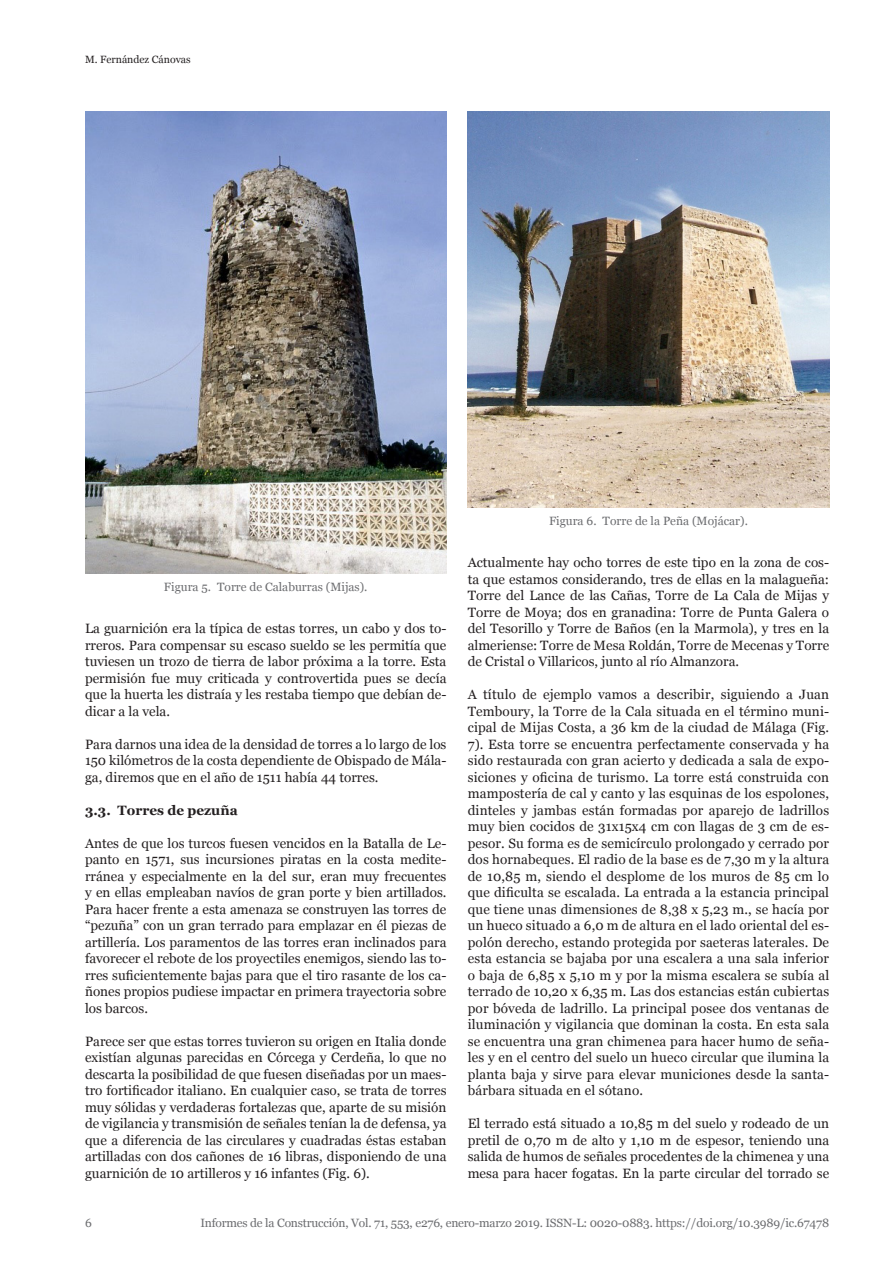
<style>
.page{position:relative;width:893px;height:1263px;background:#fff}
.page>*{position:absolute;margin:0;border:0;box-sizing:border-box;transform-origin:0 0}
.t1{font:13.5px/16.5px "Georgia";color:#231f20;text-align:justify}
.t2{font:700 13.5px "Georgia";color:#231f20}
.t3{font:12px "Georgia";letter-spacing:-.015em;color:#6c6d70}
.t4{font:10.5px "Georgia";color:#231f20}
</style>
<div class="page">
<img style="left:85px;top:111px;width:361px;height:462px">
<img style="left:468px;top:111px;width:361px;height:396px">
<p class="t4" style="left:85px;top:54px;width:107px">M. Fernández Cánovas</p>
<p class="t3" style="left:164px;top:580px;width:205px">Figura 5. Torre de Calaburras (Mijas).</p>
<p class="t1" style="left:85px;top:620px;width:363px">La guarnición era la típica de estas torres, un cabo y dos to&shy;rreros. Para compensar su escaso sueldo se les permitía que tuviesen un trozo de tierra de labor próxima a la torre. Esta permisión fue muy criticada y controvertida pues se decía que la huerta les distraía y les restaba tiempo que debían de&shy;dicar a la vela.</p>
<p class="t1" style="left:85px;top:736px;width:363px">Para darnos una idea de la densidad de torres a lo largo de los 150 kilómetros de la costa dependiente de Obispado de Mála&shy;ga, diremos que en el año de 1511 había 44 torres.</p>
<p class="t2" style="left:85px;top:802px;width:154px">3.3. Torres de pezuña</p>
<p class="t1" style="left:85px;top:835px;width:363px">Antes de que los turcos fuesen vencidos en la Batalla de Le&shy;panto en 1571, sus incursiones piratas en la costa medite&shy;rránea y especialmente en la del sur, eran muy frecuentes y en ellas empleaban navíos de gran porte y bien artillados.<br>Para hacer frente a esta amenaza se construyen las torres de “pezuña” con un gran terrado para emplazar en él piezas de artillería. Los paramentos de las torres eran inclinados para favorecer el rebote de los proyectiles enemigos, siendo las to&shy;rres suficientemente bajas para que el tiro rasante de los ca&shy;ñones propios pudiese impactar en primera trayectoria sobre los barcos.</p>
<p class="t1" style="left:85px;top:1033px;width:363px">Parece ser que estas torres tuvieron su origen en Italia donde existían algunas parecidas en Córcega y Cerdeña, lo que no descarta la posibilidad de que fuesen diseñadas por un maes&shy;tro fortificador italiano. En cualquier caso, se trata de torres muy sólidas y verdaderas fortalezas que, aparte de su misión de vigilancia y transmisión de señales tenían la de defensa, ya que a diferencia de las circulares y cuadradas éstas estaban artilladas con dos cañones de 16 libras, disponiendo de una guarnición de 10 artilleros y 16 infantes (Fig. 6).</p>
<p class="t3" style="left:549px;top:514px;width:200px">Figura 6. Torre de la Peña (Mojácar).</p>
<p class="t1" style="left:468px;top:554px;width:363px">Actualmente hay ocho torres de este tipo en la zona de cos&shy;ta que estamos considerando, tres de ellas en la malagueña:<br>Torre del Lance de las Cañas, Torre de La Cala de Mijas y Torre de Moya; dos en granadina: Torre de Punta Galera o del Tesorillo y Torre de Baños (en la Marmola), y tres en la almeriense: Torre de Mesa Roldán, Torre de Mecenas y Torre de Cristal o Villaricos, junto al río Almanzora.</p>
<p class="t1" style="left:468px;top:686px;width:363px">A título de ejemplo vamos a describir, siguiendo a Juan Temboury, la Torre de la Cala situada en el término muni&shy;cipal de Mijas Costa, a 36 km de la ciudad de Málaga (Fig.<br>7). Esta torre se encuentra perfectamente conservada y ha sido restaurada con gran acierto y dedicada a sala de expo&shy;siciones y oficina de turismo. La torre está construida con mampostería de cal y canto y las esquinas de los espolones, dinteles y jambas están formadas por aparejo de ladrillos muy bien cocidos de 31x15x4 cm con llagas de 3 cm de es&shy;pesor. Su forma es de semicírculo prolongado y cerrado por dos hornabeques. El radio de la base es de 7,30 m y la altura de 10,85 m, siendo el desplome de los muros de 85 cm lo que dificulta se escalada. La entrada a la estancia principal que tiene unas dimensiones de 8,38 x 5,23 m., se hacía por un hueco situado a 6,0 m de altura en el lado oriental del es&shy;polón derecho, estando protegida por saeteras laterales. De esta estancia se bajaba por una escalera a una sala inferior o baja de 6,85 x 5,10 m y por la misma escalera se subía al terrado de 10,20 x 6,35 m. Las dos estancias están cubiertas por bóveda de ladrillo. La principal posee dos ventanas de iluminación y vigilancia que dominan la costa. En esta sala se encuentra una gran chimenea para hacer humo de seña&shy;les y en el centro del suelo un hueco circular que ilumina la planta baja y sirve para elevar municiones desde la santa&shy;bárbara situada en el sótano.</p>
<p class="t1" style="left:468px;top:1115px;width:363px">El terrado está situado a 10,85 m del suelo y rodeado de un pretil de 0,70 m de alto y 1,10 m de espesor, teniendo una salida de humos de señales procedentes de la chimenea y una mesa para hacer fogatas. En la parte circular del torrado se</p>
<p class="t3" style="left:85px;top:1216px;width:8px">6</p>
<p class="t3" style="left:200px;top:1216px;width:630px">Informes de la Construcción, Vol. 71, 553, e276, enero-marzo 2019. ISSN-L: 0020-0883. https://doi.org/10.3989/ic.67478</p>
</div>
